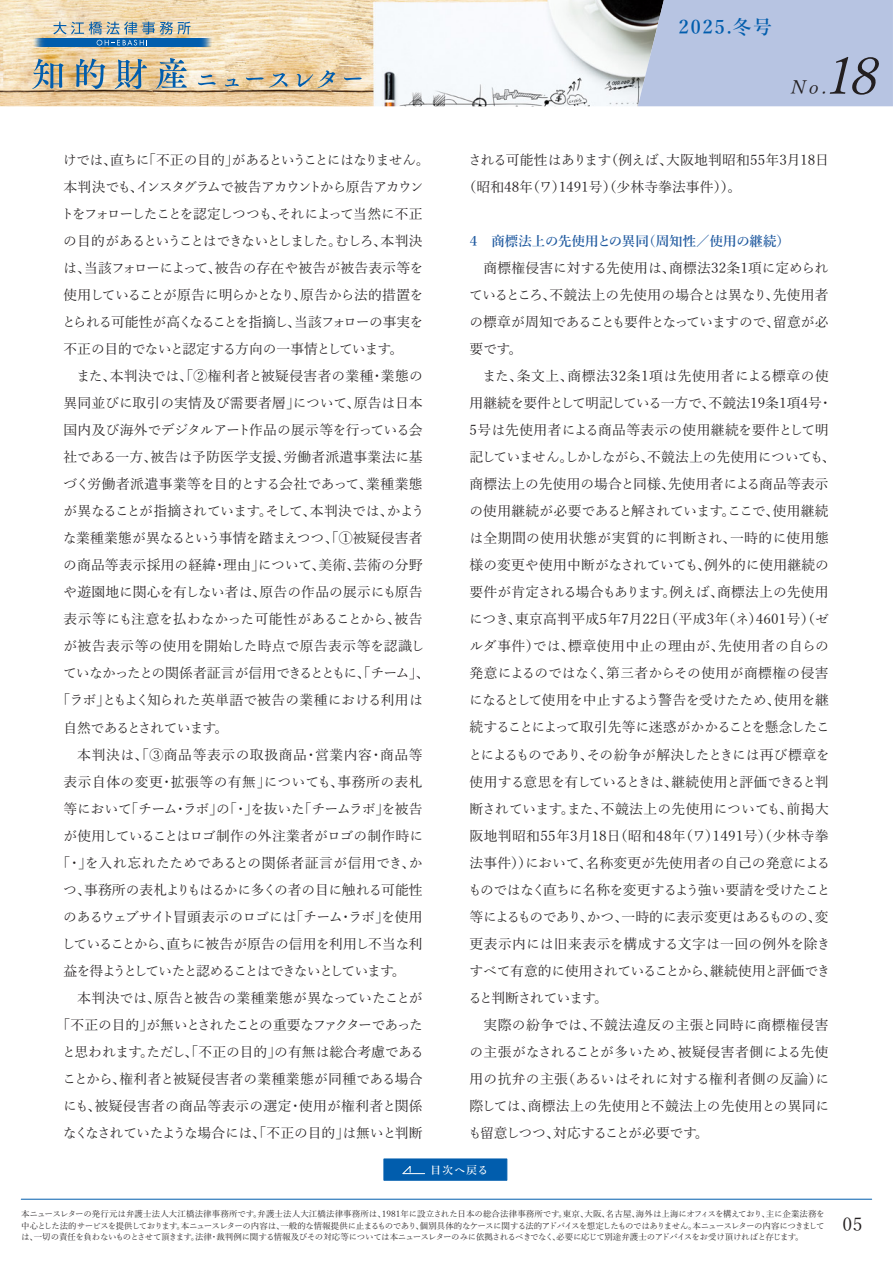
<style>
.page{position:relative;width:893px;height:1263px;background:#fff}
.page>*{position:absolute;margin:0;border:0;box-sizing:border-box;transform-origin:0 0}
.t1{font:italic 51.6px "Yu Mincho";color:#231f20}
.t2{font:600 19.2px "Yu Mincho";letter-spacing:.105em;color:#015dad}
.t3{font:italic 18.3px "Yu Mincho";color:#231f20}
.t4{font:18px "Yu Mincho";color:#231f20}
.t5{font:13.8px/27px "Yu Mincho";letter-spacing:-.01em;color:#231f20}
.t6{font:13.8px/27px "Yu Mincho";letter-spacing:-.075em;color:#231f20}
.t7{font:13.8px "Yu Mincho";letter-spacing:.025em;color:#231f20}
.t8{font:13.8px "Yu Mincho";letter-spacing:.015em;color:#231f20}
.t9{font:13.8px "Yu Mincho";letter-spacing:.01em;color:#231f20}
.t10{font:13.8px "Yu Mincho";letter-spacing:-.04em;color:#231f20}
.t11{font:13.8px "Yu Mincho";letter-spacing:-.07em;color:#231f20}
.t12{font:13.8px "Yu Mincho";letter-spacing:-.055em;color:#231f20}
.t13{font:13.8px "Yu Mincho";letter-spacing:-.05em;color:#231f20}
.t14{font:13.8px "Yu Mincho";letter-spacing:-.09em;color:#231f20}
.t15{font:13.8px "Yu Mincho";letter-spacing:-.035em;color:#231f20}
.t16{font:13.8px "Yu Mincho";letter-spacing:-.045em;color:#231f20}
.t17{font:13.8px "Yu Mincho";letter-spacing:-.12em;color:#231f20}
.t18{font:13.8px "Yu Mincho";letter-spacing:-.03em;color:#231f20}
.t19{font:13.8px "Yu Mincho";letter-spacing:.02em;color:#231f20}
.t20{font:13.8px "Yu Mincho";letter-spacing:.04em;color:#231f20}
.t21{font:600 13.5px "Yu Mincho";color:#1f599f}
.t22{font:600 10.65px "Yu Mincho";letter-spacing:.13em;color:#fff}
.t23{font:8.55px/11.7px "Yu Mincho";letter-spacing:-.06em;color:#231f20;text-align:justify}
</style>
<div class="page">
<hr style="left:21px;top:1199px;width:851px;height:1px;background:#015dad">
<img style="left:0;top:0;width:638px;height:106px">
<div style="left:638px;top:0;width:255px;height:106px;background:#b7c4e2"></div>
<svg style="left:32px;top:59px;width:31px;height:30px"></svg>
<svg style="left:76px;top:59px;width:29px;height:30px"></svg>
<svg style="left:114px;top:59px;width:33px;height:30px"></svg>
<svg style="left:156px;top:58px;width:31px;height:31px"></svg>
<svg style="left:198px;top:75px;width:18px;height:10px"></svg>
<svg style="left:225px;top:79px;width:14px;height:7px"></svg>
<svg style="left:246px;top:73px;width:42px;height:14px"></svg>
<svg style="left:297px;top:70px;width:38px;height:18px"></svg>
<svg style="left:344px;top:77px;width:18px;height:3px"></svg>
<svg style="left:37px;top:38px;width:171px;height:9px"></svg>
<div style="left:38px;top:38px;width:169px;height:9px;background:#6795b4"></div>
<div style="left:39px;top:38px;width:167px;height:9px;background:#4b83b1"></div>
<div style="left:40px;top:38px;width:165px;height:9px;background:#3477af"></div>
<div style="left:41px;top:38px;width:163px;height:9px;background:#236ead"></div>
<div style="left:42px;top:38px;width:161px;height:9px;background:#1667ad"></div>
<div style="left:43px;top:38px;width:159px;height:9px;background:#0d62ad"></div>
<div style="left:44px;top:38px;width:157px;height:9px;background:#015dad"></div>
<svg style="left:98px;top:45px;width:49px;height:1px"></svg>
<svg style="left:53px;top:21px;width:137px;height:24px"></svg>
<div style="left:384px;top:1159px;width:123px;height:21px;background:#015dad"></div>
<svg style="left:402px;top:1166px;width:23px;height:8px"></svg>
<h2 class="t2" style="left:679px;top:16px;width:95px">2025.冬号</h2>
<h1 class="t1" style="left:822px;top:29px;width:75px">18</h1>
<h3 class="t3" style="left:790px;top:70px;width:45px">No.</h3>
<p class="t6" style="left:61px;top:145px;width:370px">けでは、直ちに「不正の目的」があるということにはなりません。本判決でも、インスタグラムで被告アカウントから原告アカウントをフォローしたことを認定しつつも、それによって当然に不正の目的があるということはできないとしました。むしろ、本判決は、当該フォローによって、被告の存在や被告が被告表示等を使用していることが原告に明らかとなり、原告から法的措置をとられる可能性が高くなることを指摘し、当該フォローの事実を不正の目的でないと認定する方向の一事情としています。</p>
<p class="t8" style="left:76px;top:364px;width:348px">また、本判決では、「②権利者と被疑侵害者の業種・業態の</p>
<p class="t5" style="left:63px;top:388px;width:361px">異同並びに取引の実情及び需要者層」について、原告は日本</p>
<p class="t18" style="left:63px;top:418px;width:361px">国内及び海外でデジタルアート作品の展示等を行っている会</p>
<p class="t9" style="left:63px;top:445px;width:361px">社である一方、被告は予防医学支援、労働者派遣事業法に基</p>
<p class="t9" style="left:63px;top:472px;width:361px">づく労働者派遣事業等を目的とする会社であって、業種業態</p>
<p class="t12" style="left:63px;top:499px;width:363px">が異なることが指摘されています。そして、本判決では、かよう</p>
<p class="t5" style="left:63px;top:523px;width:361px">な業種業態が異なるという事情を踏まえつつ、「①被疑侵害者</p>
<p class="t5" style="left:63px;top:550px;width:361px">の商品等表示採用の経緯・理由」について、美術、芸術の分野</p>
<p class="t5" style="left:63px;top:577px;width:361px">や遊園地に関心を有しない者は、原告の作品の展示にも原告</p>
<p class="t5" style="left:63px;top:604px;width:361px">表示等にも注意を払わなかった可能性があることから、被告</p>
<p class="t7" style="left:63px;top:634px;width:363px">が被告表示等の使用を開始した時点で原告表示等を認識し</p>
<p class="t11" style="left:63px;top:661px;width:368px">ていなかったとの関係者証言が信用できるとともに、「チーム」、</p>
<p class="t5" style="left:57px;top:685px;width:368px">「ラボ」ともよく知られた英単語で被告の業種における利用は</p>
<p class="t6" style="left:63px;top:712px;width:166px">自然であるとされています。</p>
<p class="t20" style="left:77px;top:742px;width:347px">本判決は、「③商品等表示の取扱商品・営業内容・商品等</p>
<p class="t7" style="left:63px;top:769px;width:361px">表示自体の変更・拡張等の有無」についても、事務所の表札</p>
<p class="t10" style="left:63px;top:796px;width:361px">等において「チーム・ラボ」の「・」を抜いた「チームラボ」を被告</p>
<p class="t5" style="left:63px;top:821px;width:361px">が使用していることはロゴ制作の外注業者がロゴの制作時に</p>
<p class="t7" style="left:57px;top:850px;width:368px">「・」を入れ忘れたためであるとの関係者証言が信用でき、か</p>
<p class="t5" style="left:63px;top:875px;width:361px">つ、事務所の表札よりもはるかに多くの者の目に触れる可能性</p>
<p class="t13" style="left:63px;top:904px;width:361px">のあるウェブサイト冒頭表示のロゴには「チーム・ラボ」を使用</p>
<p class="t16" style="left:62px;top:931px;width:362px">していることから、直ちに被告が原告の信用を利用し不当な利</p>
<p class="t17" style="left:63px;top:958px;width:344px">益を得ようとしていたと認めることはできないとしています。</p>
<p class="t5" style="left:77px;top:983px;width:347px">本判決では、原告と被告の業種業態が異なっていたことが</p>
<p class="t14" style="left:57px;top:1012px;width:368px">「不正の目的」が無いとされたことの重要なファクターであった</p>
<p class="t5" style="left:62px;top:1037px;width:363px">と思われます。ただし、「不正の目的」の有無は総合考慮である</p>
<p class="t8" style="left:62px;top:1066px;width:362px">ことから、権利者と被疑侵害者の業種業態が同種である場合</p>
<p class="t19" style="left:63px;top:1093px;width:361px">にも、被疑侵害者の商品等表示の選定・使用が権利者と関係</p>
<p class="t15" style="left:63px;top:1120px;width:361px">なくなされていたような場合には、「不正の目的」は無いと判断</p>
<p class="t5" style="left:463px;top:146px;width:368px;text-indent:6px">される可能性はあります（例えば、大阪地判昭和55年3月18日（昭和48年（ワ）1491号）（少林寺拳法事件））。</p>
<p class="t21" style="left:467px;top:234px;width:324px">４　商標法上の先使用との異同（周知性／使用の継続）</p>
<p class="t5" style="left:469px;top:253px;width:361px;text-align:justify;text-indent:14px">商標権侵害に対する先使用は、商標法32条1項に定められているところ、不競法上の先使用の場合とは異なり、先使用者の標章が周知であることも要件となっていますので、留意が必要です。</p>
<p class="t5" style="left:468px;top:361px;width:369px;text-indent:14px">また、条文上、商標法32条1項は先使用者による標章の使用継続を要件として明記している一方で、不競法19条1項4号・<br>5号は先使用者による商品等表示の使用継続を要件として明記していません。しかしながら、不競法上の先使用についても、商標法上の先使用の場合と同様、先使用者による商品等表示の使用継続が必要であると解されています。ここで、使用継続は全期間の使用状態が実質的に判断され、一時的に使用態様の変更や使用中断がなされていても、例外的に使用継続の要件が肯定される場合もあります。例えば、商標法上の先使用につき、東京高判平成5年7月22日（平成3年（ネ）4601号）（ゼルダ事件）では、標章使用中止の理由が、先使用者の自らの発意によるのではなく、第三者からその使用が商標権の侵害になるとして使用を中止するよう警告を受けたため、使用を継続することによって取引先等に迷惑がかかることを懸念したことによるものであり、その紛争が解決したときには再び標章を使用する意思を有しているときは、継続使用と評価できると判断されています。また、不競法上の先使用についても、前掲大阪地判昭和55年3月18日（昭和48年（ワ）1491号）（少林寺拳法事件））において、名称変更が先使用者の自己の発意によるものではなく直ちに名称を変更するよう強い要請を受けたこと等によるものであり、かつ、一時的に表示変更はあるものの、変更表示内には旧来表示を構成する文字は一回の例外を除きすべて有意的に使用されていることから、継続使用と評価できると判断されています。</p>
<p class="t5" style="left:468px;top:1010px;width:363px;text-align:justify;text-indent:15px">実際の紛争では、不競法違反の主張と同時に商標権侵害の主張がなされることが多いため、被疑侵害者側による先使用の抗弁の主張（あるいはそれに対する権利者側の反論）に際しては、商標法上の先使用と不競法上の先使用との異同にも留意しつつ、対応することが必要です。</p>
<p class="t22" style="left:430px;top:1164px;width:59px">目次へ戻る</p>
<p class="t23" style="left:21px;top:1207px;width:805px">本ニュースレターの発行元は弁護士法人大江橋法律事務所です。弁護士法人大江橋法律事務所は、1981年に設立された日本の総合法律事務所です。東京、大阪、名古屋、海外は上海にオフィスを構えており、主に企業法務を中心とした法的サービスを提供しております。本ニュースレターの内容は、一般的な情報提供に止まるものであり、個別具体的なケースに関する法的アドバイスを想定したものではありません。本ニュースレターの内容につきましては、一切の責任を負わないものとさせて頂きます。法律・裁判例に関する情報及びその対応等については本ニュースレターのみに依拠されるべきでなく、必要に応じて別途弁護士のアドバイスをお受け頂ければと存じます。</p>
<h3 class="t4" style="left:842px;top:1207px;width:22px">05</h3>
</div>
